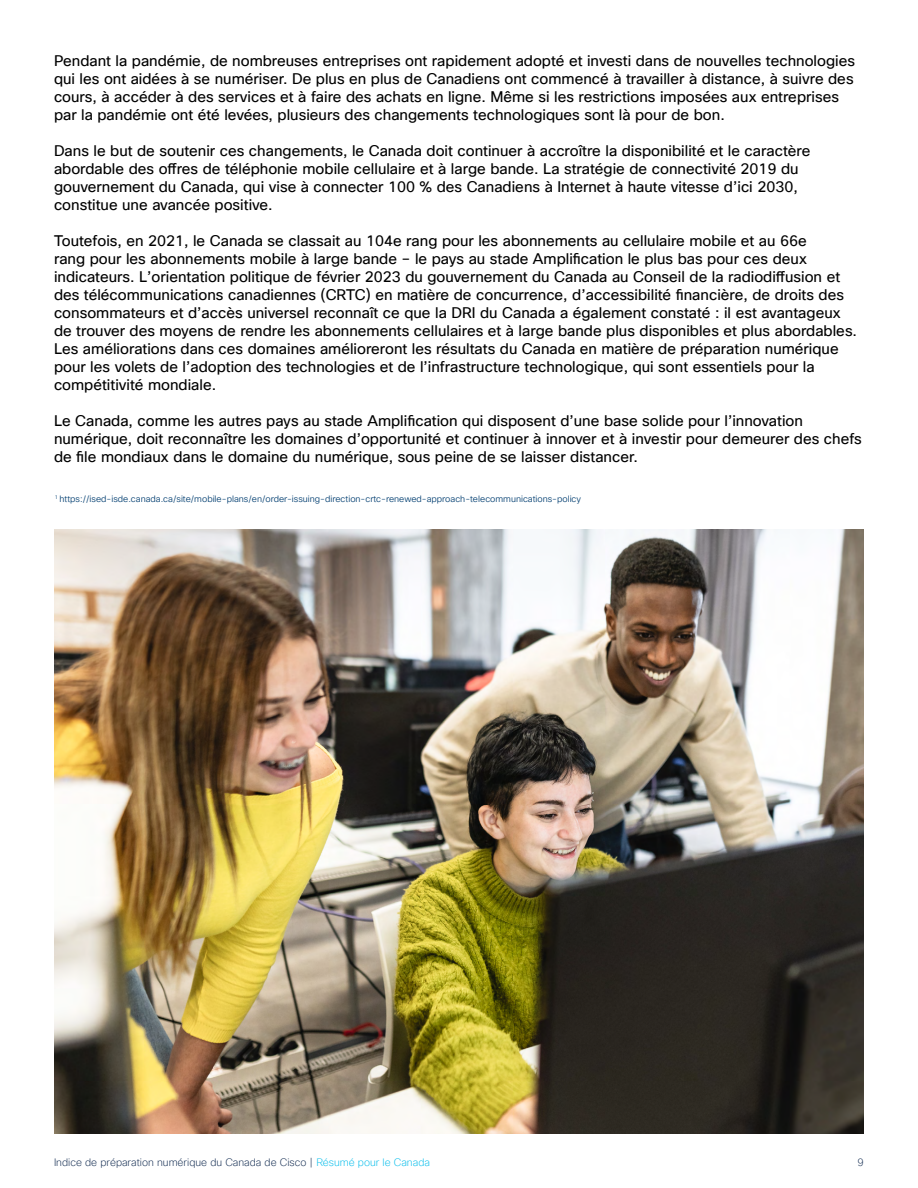
<style>
.page{position:relative;width:918px;height:1188px;background:#fff}
.page>*{position:absolute;margin:0;border:0;box-sizing:border-box;transform-origin:0 0}
.t1{font:15px/18px "Cisco Sans TT";color:#000}
.t2{font:200 10.5px "Cisco Sans TT";color:#0d274d}
.t3{font:9px "Cisco Sans TT Light";color:#0a4475}
.s1{color:#00bceb}
</style>
<div class="page">
<img style="left:54px;top:529px;width:810px;height:605px">
<p class="t1" style="left:54px;top:52px;width:803px">Pendant la pandémie, de nombreuses entreprises ont rapidement adopté et investi dans de nouvelles technologies qui les ont aidées à se numériser. De plus en plus de Canadiens ont commencé à travailler à distance, à suivre des cours, à accéder à des services et à faire des achats en ligne. Même si les restrictions imposées aux entreprises par la pandémie ont été levées, plusieurs des changements technologiques sont là pour de bon.</p>
<p class="t1" style="left:54px;top:142px;width:758px">Dans le but de soutenir ces changements, le Canada doit continuer à accroître la disponibilité et le caractère abordable des offres de téléphonie mobile cellulaire et à large bande. La stratégie de connectivité 2019 du gouvernement du Canada, qui vise à connecter 100 % des Canadiens à Internet à haute vitesse d’ici 2030, constitue une avancée positive.</p>
<p class="t1" style="left:54px;top:232px;width:805px">Toutefois, en 2021, le Canada se classait au 104e rang pour les abonnements au cellulaire mobile et au 66e<br>rang pour les abonnements mobile à large bande – le pays au stade Amplification le plus bas pour ces deux indicateurs. L’orientation politique de février 2023 du gouvernement du Canada au Conseil de la radiodiffusion et des télécommunications canadiennes (CRTC) en matière de concurrence, d’accessibilité financière, de droits des consommateurs et d’accès universel reconnaît ce que la DRI du Canada a également constaté : il est avantageux de trouver des moyens de rendre les abonnements cellulaires et à large bande plus disponibles et plus abordables.<br>Les améliorations dans ces domaines amélioreront les résultats du Canada en matière de préparation numérique pour les volets de l’adoption des technologies et de l’infrastructure technologique, qui sont essentiels pour la compétitivité mondiale.</p>
<p class="t1" style="left:54px;top:412px;width:809px">Le Canada, comme les autres pays au stade Amplification qui disposent d’une base solide pour l’innovation numérique, doit reconnaître les domaines d’opportunité et continuer à innover et à investir pour demeurer des chefs de file mondiaux dans le domaine du numérique, sous peine de se laisser distancer.</p>
<p class="t3" style="left:55px;top:493px;width:528px"><sup>1</sup> https://ised-isde.canada.ca/site/mobile-plans/en/order-issuing-direction-crtc-renewed-approach-telecommunications-policy</p>
<p class="t2" style="left:54px;top:1156px;width:377px">Indice de préparation numérique du Canada de Cisco | <span class="s1">Résumé pour le Canada</span></p>
<p class="t2" style="left:858px;top:1156px;width:8px">9</p>
</div>
